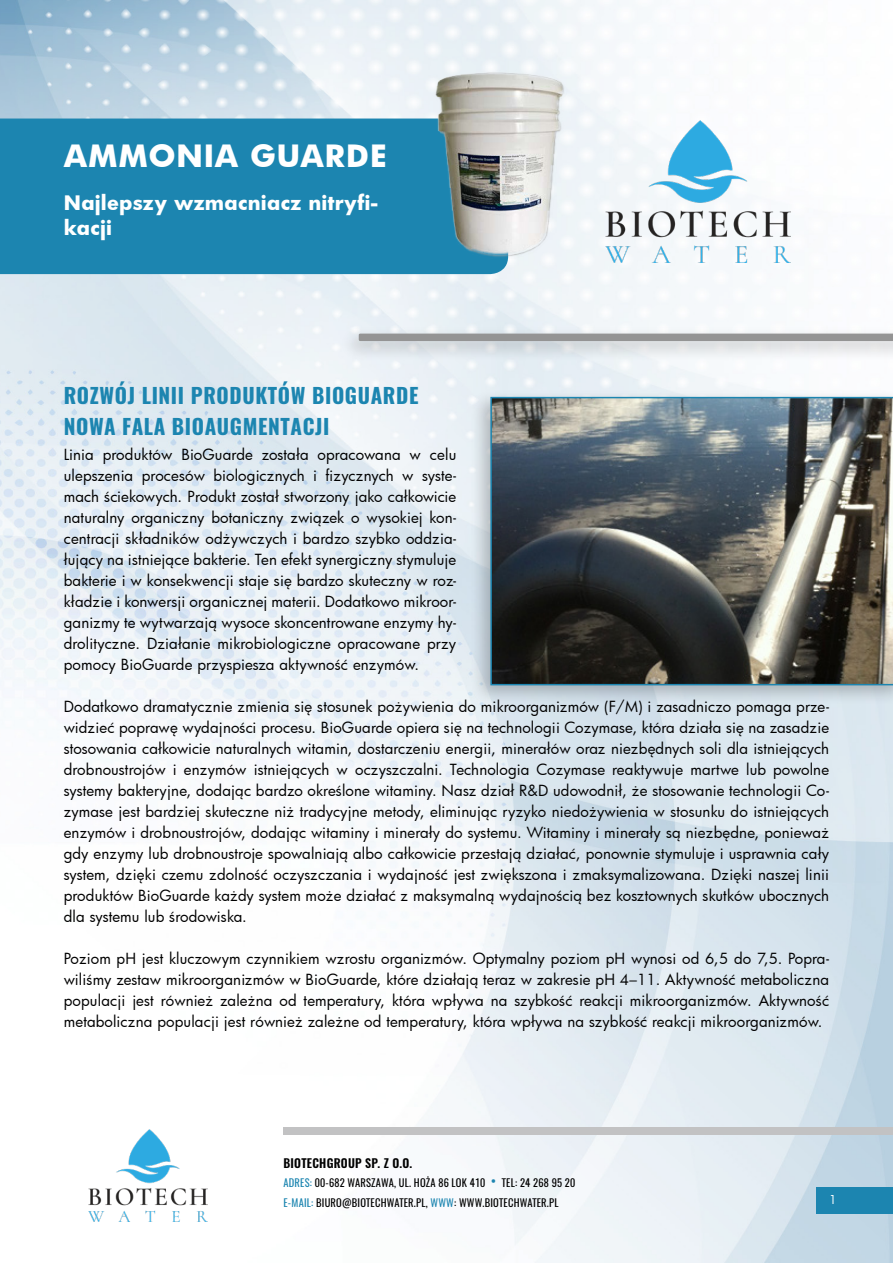
<style>
.page{position:relative;width:893px;height:1263px;background:#fff}
.page>*{position:absolute;margin:0;border:0;box-sizing:border-box;transform-origin:0 0}
.t1{font:700 30px "Futura";letter-spacing:.03em;color:#fff}
.t2{font:700 21px/31.5px "Oswald";letter-spacing:.03em;color:#1c85b0}
.t3{font:700 19.5px/25.5px "Futura";letter-spacing:.01em;color:#fff}
.t4{font:15px/21px "Futura";letter-spacing:.01em;color:#000;text-align:justify}
.t5{font:600 12px "Oswald";letter-spacing:.02em;color:#000}
.t6{font:12px "Futura";color:#fff}
.t7{font:10.5px/19.5px "Oswald";letter-spacing:.02em;color:#000}
.s1{color:#1c85b0}
.s2{font-size:15px;color:#1c85b0}
</style>
<div class="page">
<img style="left:0;top:0;width:893px;height:1263px">
<div style="left:816px;top:1187px;width:77px;height:27px;background:#1c85b0"></div>
<img style="left:89px;top:1130px;width:118px;height:91px">
<div style="left:283px;top:1127px;width:610px;height:7px;background:#c2c2c3"></div>
<div style="left:0;top:119px;width:508px;height:155px;background:#1c85b0"></div>
<img style="left:605px;top:120px;width:185px;height:143px">
<div style="left:339px;top:325px;width:554px;height:36px;background:#000;opacity:.23"></div>
<div style="left:359px;top:334px;width:534px;height:7px;background:#949494"></div>
<div style="left:470px;top:388px;width:423px;height:317px;background:#000;opacity:.23"></div>
<svg style="left:490px;top:397px;width:403px;height:288px;background:#555a5a"></svg>
<img style="left:428px;top:64px;width:156px;height:201px">
<h1 class="t1" style="left:64px;top:135px;width:324px">AMMONIA GUARDE</h1>
<h3 class="t3" style="left:64px;top:189px;width:316px">Najlepszy wzmacniacz nitryfi&shy;kacji</h3>
<h2 class="t2" style="left:64px;top:380px;width:356px">ROZWÓJ LINII PRODUKTÓW BIOGUARDE<br>NOWA FALA BIOAUGMENTACJI</h2>
<p class="t4" style="left:64px;top:444px;width:394px">Linia produktów BioGuarde została opracowana w celu ulepszenia procesów biologicznych i fizycznych w syste&shy;mach ściekowych. Produkt został stworzony jako całkowicie naturalny organiczny botaniczny związek o wysokiej kon&shy;centracji składników odżywczych i bardzo szybko oddzia&shy;łujący na istniejące bakterie. Ten efekt synergiczny stymuluje bakterie i w konsekwencji staje się bardzo skuteczny w roz&shy;kładzie i konwersji organicznej materii. Dodatkowo mikroor&shy;ganizmy te wytwarzają wysoce skoncentrowane enzymy hy&shy;drolityczne. Działanie mikrobiologiczne opracowane przy pomocy BioGuarde przyspiesza aktywność enzymów.</p>
<p class="t4" style="left:64px;top:696px;width:767px">Dodatkowo dramatycznie zmienia się stosunek pożywienia do mikroorganizmów (F/M) i zasadniczo pomaga prze&shy;widzieć poprawę wydajności procesu. BioGuarde opiera się na technologii Cozymase, która działa się na zasadzie stosowania całkowicie naturalnych witamin, dostarczeniu energii, minerałów oraz niezbędnych soli dla istniejących drobnoustrojów i enzymów istniejących w oczyszczalni. Technologia Cozymase reaktywuje martwe lub powolne systemy bakteryjne, dodając bardzo określone witaminy. Nasz dział R&amp;D udowodnił, że stosowanie technologii Co&shy;zymase jest bardziej skuteczne niż tradycyjne metody, eliminując ryzyko niedożywienia w stosunku do istniejących enzymów i drobnoustrojów, dodając witaminy i minerały do systemu. Witaminy i minerały są niezbędne, ponieważ gdy enzymy lub drobnoustroje spowalniają albo całkowicie przestają działać, ponownie stymuluje i usprawnia cały system, dzięki czemu zdolność oczyszczania i wydajność jest zwiększona i zmaksymalizowana. Dzięki naszej linii produktów BioGuarde każdy system może działać z maksymalną wydajnością bez kosztownych skutków ubocznych dla systemu lub środowiska.</p>
<p class="t4" style="left:64px;top:948px;width:767px">Poziom pH jest kluczowym czynnikiem wzrostu organizmów. Optymalny poziom pH wynosi od 6,5 do 7,5. Popra&shy;wiliśmy zestaw mikroorganizmów w BioGuarde, które działają teraz w zakresie pH 4–11. Aktywność metaboliczna populacji jest również zależna od temperatury, która wpływa na szybkość reakcji mikroorganizmów. Aktywność metaboliczna populacji jest również zależne od temperatury, która wpływa na szybkość reakcji mikroorganizmów.</p>
<p class="t5" style="left:283px;top:1154px;width:130px">BIOTECHGROUP SP. Z O.O.</p>
<p class="t7" style="left:283px;top:1173px;width:293px"><span class="s1">ADRES:</span> 00-682 WARSZAWA, UL. HOŻA 86 LOK 410 <span class="s2">•</span> TEL: 24 268 95 20<br><span class="s1">E-MAIL:</span> BIURO@BIOTECHWATER.PL, <span class="s1">WWW</span>: WWW.BIOTECHWATER.PL</p>
<p class="t6" style="left:829px;top:1191px;width:9px">1</p>
</div>
